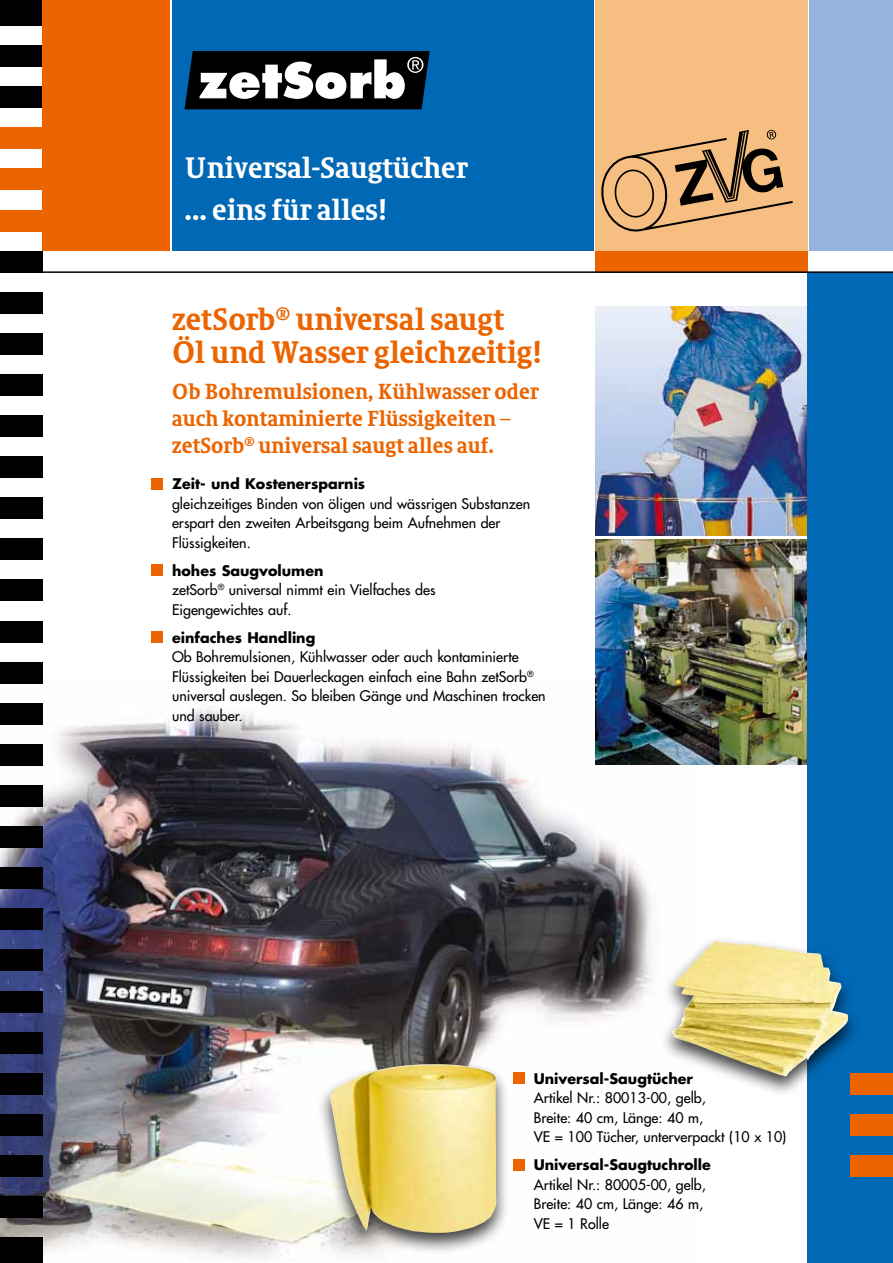
<style>
.page{position:relative;width:893px;height:1263px;background:#fff}
.page>*{position:absolute;margin:0;border:0;box-sizing:border-box;transform-origin:0 0}
.t1{font:700 30px/33px "Sheriff";letter-spacing:-.005em;color:#ec6400}
.t2{font:700 28.5px/42px "Sheriff";color:#fff}
.t3{font:700 21px/27px "Sheriff";color:#ec6400}
.t4{font:14.25px/19.5px "Futura";color:#000}
.t5{font:700 14.25px "Futura";color:#000}
.s1{font-weight:700}
</style>
<div class="page">
<img style="left:0;top:683px;width:696px;height:575px">
<img style="left:595px;top:539px;width:211px;height:225px">
<img style="left:595px;top:306px;width:211px;height:230px">
<div style="left:0;top:0;width:43px;height:26px;background:#000"></div>
<div style="left:0;top:45px;width:43px;height:22px;background:#000"></div>
<div style="left:0;top:87px;width:43px;height:21px;background:#000"></div>
<div style="left:0;top:128px;width:43px;height:21px;background:#ec6400"></div>
<div style="left:0;top:169px;width:43px;height:21px;background:#ec6400"></div>
<div style="left:0;top:210px;width:43px;height:21px;background:#ec6400"></div>
<div style="left:0;top:251px;width:43px;height:21px;background:#000"></div>
<div style="left:0;top:292px;width:43px;height:21px;background:#000"></div>
<div style="left:0;top:333px;width:43px;height:21px;background:#000"></div>
<div style="left:0;top:374px;width:43px;height:22px;background:#000"></div>
<div style="left:0;top:415px;width:43px;height:22px;background:#000"></div>
<div style="left:0;top:456px;width:43px;height:22px;background:#000"></div>
<div style="left:0;top:498px;width:43px;height:21px;background:#000"></div>
<div style="left:0;top:539px;width:43px;height:21px;background:#000"></div>
<div style="left:0;top:580px;width:43px;height:21px;background:#000"></div>
<div style="left:0;top:621px;width:43px;height:21px;background:#000"></div>
<div style="left:0;top:662px;width:43px;height:21px;background:#000"></div>
<div style="left:0;top:703px;width:43px;height:21px;background:#000"></div>
<div style="left:0;top:744px;width:43px;height:21px;background:#000"></div>
<div style="left:0;top:785px;width:43px;height:22px;background:#000"></div>
<div style="left:0;top:826px;width:43px;height:22px;background:#000"></div>
<div style="left:0;top:867px;width:43px;height:22px;background:#000"></div>
<div style="left:0;top:909px;width:43px;height:21px;background:#000"></div>
<div style="left:0;top:950px;width:43px;height:21px;background:#000"></div>
<div style="left:0;top:991px;width:43px;height:21px;background:#000"></div>
<div style="left:0;top:1032px;width:43px;height:21px;background:#000"></div>
<div style="left:0;top:1073px;width:43px;height:21px;background:#000"></div>
<div style="left:0;top:1114px;width:43px;height:21px;background:#000"></div>
<div style="left:0;top:1155px;width:43px;height:21px;background:#000"></div>
<div style="left:0;top:1196px;width:43px;height:22px;background:#000"></div>
<div style="left:0;top:1237px;width:43px;height:26px;background:#000"></div>
<div style="left:172px;top:0;width:422px;height:251px;background:#0068b5"></div>
<div style="left:43px;top:0;width:127px;height:251px;background:#ec6400"></div>
<div style="left:595px;top:251px;width:213px;height:21px;background:#ec6400"></div>
<div style="left:808px;top:272px;width:85px;height:991px;background:#0068b5"></div>
<div style="left:595px;top:0;width:213px;height:251px;background:#f7be81"></div>
<div style="left:850px;top:1073px;width:43px;height:21px;background:#ec6400"></div>
<div style="left:850px;top:1114px;width:43px;height:21px;background:#ec6400"></div>
<div style="left:850px;top:1155px;width:43px;height:21px;background:#ec6400"></div>
<div style="left:152px;top:478px;width:11px;height:11px;background:#ec6400"></div>
<div style="left:152px;top:564px;width:11px;height:12px;background:#ec6400"></div>
<div style="left:152px;top:631px;width:11px;height:12px;background:#ec6400"></div>
<hr style="left:0;top:271px;width:893px;height:2px;background:#000">
<div style="left:810px;top:0;width:83px;height:251px;background:#96b3dd"></div>
<svg style="left:185px;top:51px;width:245px;height:58px;background:#4e5154"></svg>
<svg style="left:601px;top:130px;width:192px;height:102px"></svg>
<div style="left:315px;top:1058px;width:194px;height:196px;background:#000;opacity:.75"></div>
<img style="left:330px;top:1064px;width:167px;height:169px">
<div style="left:657px;top:935px;width:202px;height:162px;background:#000;opacity:.75"></div>
<img style="left:671px;top:941px;width:177px;height:136px">
<div style="left:513px;top:1073px;width:11px;height:11px;background:#ec6400"></div>
<div style="left:513px;top:1159px;width:11px;height:11px;background:#ec6400"></div>
<h2 class="t2" style="left:185px;top:147px;width:285px">Universal-Saugtücher ... eins für alles!</h2>
<h1 class="t1" style="left:172px;top:303px;width:372px">zetSorb<sup>®</sup> universal saugt<br>Öl und Wasser gleichzeitig!</h1>
<h3 class="t3" style="left:172px;top:378px;width:368px">Ob Bohremulsionen, Kühlwasser oder auch kontaminierte Flüssigkeiten – zetSorb<sup>®</sup> universal saugt alles auf.</h3>
<p class="t5" style="left:172px;top:474px;width:195px">Zeit- und Kostenersparnis</p>
<p class="t4" style="left:172px;top:494px;width:360px">gleichzeitiges Binden von öligen und wässrigen Substanzen erspart den zweiten Arbeitsgang beim Aufnehmen der<br>Flüssigkeiten.</p>
<p class="t4" style="left:172px;top:561px;width:265px"><span class="s1">hohes Saugvolumen<br></span>zetSorb<sup>®</sup> universal nimmt ein Vielfaches des<br>Eigengewichtes auf.</p>
<p class="t5" style="left:172px;top:628px;width:145px">einfaches Handling</p>
<p class="t4" style="left:172px;top:647px;width:375px">Ob Bohremulsionen, Kühlwasser oder auch kontaminierte Flüssigkeiten bei Dauerleckagen einfach eine Bahn zetSorb<sup>® </sup>universal auslegen. So bleiben Gänge und Maschinen trocken und sauber.</p>
<p class="t5" style="left:534px;top:1069px;width:161px">Universal-Saugtücher</p>
<p class="t4" style="left:534px;top:1088px;width:254px">Artikel Nr.: 80013-00, gelb,<br>Breite: 40 cm, Länge: 40 m,<br>VE = 100 Tücher, unterverpackt (10 x 10)</p>
<p class="t5" style="left:534px;top:1155px;width:179px">Universal-Saugtuchrolle</p>
<p class="t4" style="left:534px;top:1175px;width:174px">Artikel Nr.: 80005-00, gelb,<br>Breite: 40 cm, Länge: 46 m,<br>VE = 1 Rolle</p>
</div>
